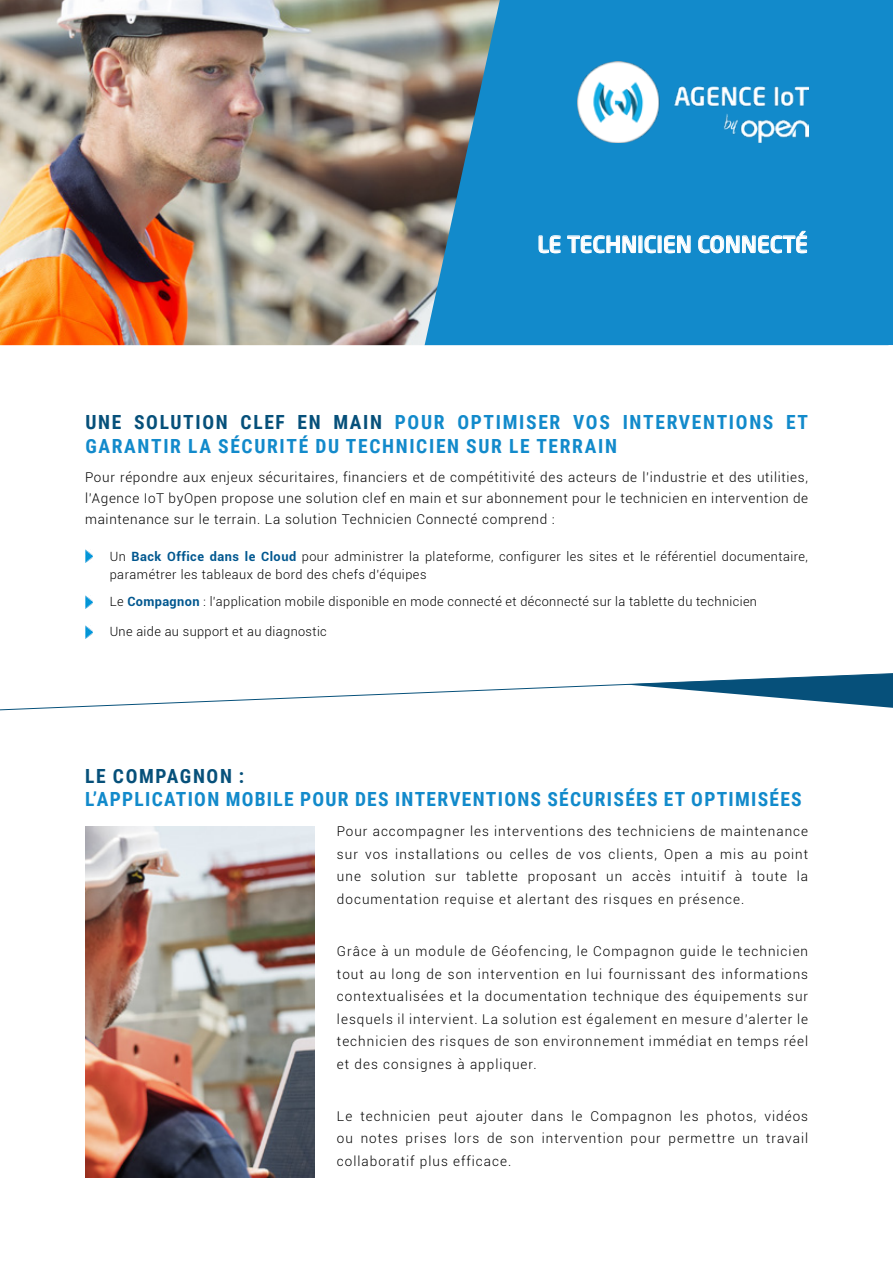
<style>
.page{position:relative;width:893px;height:1263px;background:#fff}
.page>*{position:absolute;margin:0;border:0;box-sizing:border-box;transform-origin:0 0}
.t1{font:500 22.5px "Neo Sans Pro";color:#fff}
.t2{font:700 19.5px/23.4px "Roboto Condensed";letter-spacing:.085em;color:#128acb}
.t3{font:700 19.5px "Roboto Condensed";letter-spacing:.065em;color:#128acb}
.t4{font:700 19.5px "Roboto Condensed";letter-spacing:.085em;color:#06507a}
.t5{font:300 13.5px/22.5px "Roboto";letter-spacing:.075em;color:#000;text-align:justify}
.t6{font:300 12.75px/18px "Roboto";letter-spacing:.03em;color:#000}
.s1{color:#06507a}
.s2{font-weight:700;color:#00578f}
</style>
<div class="page">
<img style="left:0;top:0;width:424px;height:345px">
<svg style="left:424px;top:0;width:469px;height:345px;fill:#128acb"></svg>
<svg style="left:538px;top:235px;width:23px;height:18px"></svg>
<svg style="left:567px;top:235px;width:124px;height:18px"></svg>
<svg style="left:698px;top:231px;width:109px;height:22px"></svg>
<img style="left:578px;top:61px;width:230px;height:82px">
<svg style="left:0;top:673px;width:893px;height:38px"></svg>
<svg style="left:85px;top:550px;width:8px;height:13px"></svg>
<svg style="left:85px;top:595px;width:8px;height:13px"></svg>
<svg style="left:85px;top:625px;width:8px;height:13px"></svg>
<img style="left:85px;top:826px;width:230px;height:352px">
<h1 class="t1" style="left:537px;top:230px;width:272px">LE TECHNICIEN CONNECTÉ</h1>
<h2 class="t2" style="left:85px;top:410px;width:724px"><span class="s1">UNE SOLUTION CLEF EN MAIN</span> POUR OPTIMISER VOS INTERVENTIONS ET<br>GARANTIR LA SÉCURITÉ DU TECHNICIEN SUR LE TERRAIN</h2>
<p class="t5" style="left:85px;top:467px;width:725px;line-height:21px">Pour répondre aux enjeux sécuritaires, financiers et de compétitivité des acteurs de l’industrie et des utilities, l’Agence IoT byOpen propose une solution clef en main et sur abonnement pour le technicien en intervention de maintenance sur le terrain. La solution Technicien Connecté comprend :</p>
<p class="t6" style="left:110px;top:547px;width:700px">Un <span class="s2">Back Office dans le Cloud</span> pour administrer la plateforme, configurer les sites et le référentiel documentaire, paramétrer les tableaux de bord des chefs d’équipes</p>
<p class="t6" style="left:110px;top:592px;width:649px">Le <span class="s2">Compagnon</span> : l’application mobile disponible en mode connecté et déconnecté sur la tablette du technicien</p>
<p class="t6" style="left:110px;top:622px;width:219px">Une aide au support et au diagnostic</p>
<h2 class="t4" style="left:85px;top:762px;width:160px">LE COMPAGNON :</h2>
<h2 class="t3" style="left:85px;top:786px;width:718px">L’APPLICATION MOBILE POUR DES INTERVENTIONS SÉCURISÉES ET OPTIMISÉES</h2>
<p class="t5" style="left:337px;top:820px;width:473px">Pour accompagner les interventions des techniciens de maintenance sur vos installations ou celles de vos clients, Open a mis au point une solution sur tablette proposant un accès intuitif à toute la documentation requise et alertant des risques en présence.</p>
<p class="t5" style="left:337px;top:939px;width:473px">Grâce à un module de Géofencing, le Compagnon guide le technicien tout au long de son intervention en lui fournissant des informations contextualisées et la documentation technique des équipements sur lesquels il intervient. La solution est également en mesure d’alerter le technicien des risques de son environnement immédiat en temps réel et des consignes à appliquer.</p>
<p class="t5" style="left:337px;top:1104px;width:473px">Le technicien peut ajouter dans le Compagnon les photos, vidéos ou notes prises lors de son intervention pour permettre un travail collaboratif plus efficace.</p>
</div>
